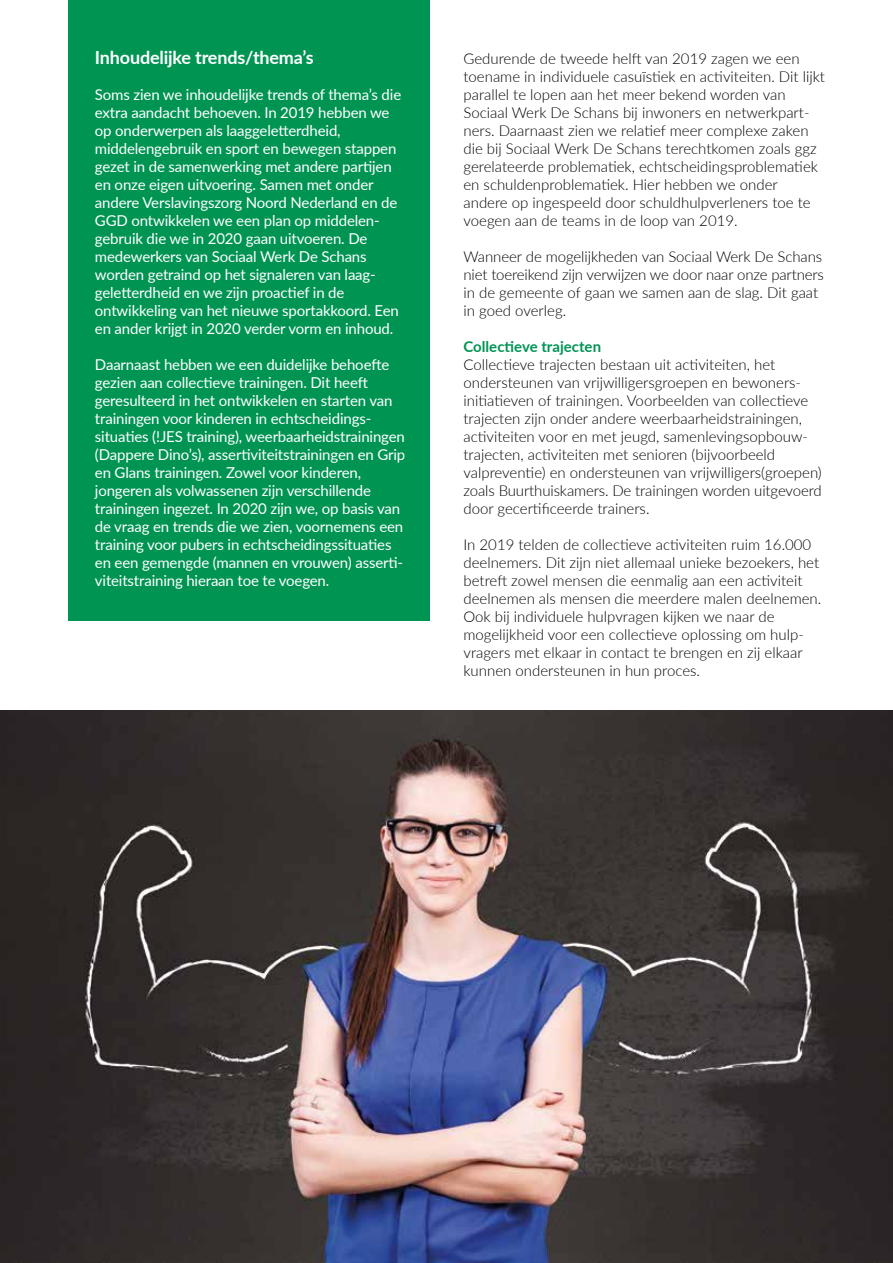
<style>
.page{position:relative;width:893px;height:1263px;background:#fff}
.page>*{position:absolute;margin:0;border:0;box-sizing:border-box;transform-origin:0 0}
.t1{font:700 18px "Lato";letter-spacing:-.01em;color:#fff}
.t2{font:300 15px/18px "Lato";color:#000}
.t3{font:15px/18px "Lato";letter-spacing:-.01em;color:#fff}
.t4{font:700 15px "Lato";color:#009453}
</style>
<div class="page">
<img style="left:0;top:710px;width:893px;height:553px">
<div style="left:68px;top:0;width:361px;height:620px;background:#009453"></div>
<p class="t1" style="left:95px;top:44px;width:220px">Inhoudelijke trends/thema’s</p>
<p class="t3" style="left:95px;top:85px;width:308px">Soms zien we inhoudelijke trends of thema’s die extra aandacht behoeven. In 2019 hebben we op onderwerpen als laaggeletterdheid, middelengebruik en sport en bewegen stappen gezet in de samenwerking met andere partijen en onze eigen uitvoering. Samen met onder andere Verslavingszorg Noord Nederland en de GGD ontwikkelen we een plan op middelen&shy;gebruik die we in 2020 gaan uitvoeren. De medewerkers van Sociaal Werk De Schans worden getraind op het signaleren van laag&shy;geletterdheid en we zijn proactief in de ontwikkeling van het nieuwe sportakkoord. Een en ander krijgt in 2020 verder vorm en inhoud.</p>
<p class="t3" style="left:95px;top:355px;width:312px">Daarnaast hebben we een duidelijke behoefte gezien aan collectieve trainingen. Dit heeft geresulteerd in het ontwikkelen en starten van trainingen voor kinderen in echtscheidings&shy;situaties (!JES training), weerbaarheidstrainingen (Dappere Dino’s), assertiviteitstrainingen en Grip en Glans trainingen. Zowel voor kinderen, jongeren als volwassenen zijn verschillende trainingen ingezet. In 2020 zijn we, op basis van de vraag en trends die we zien, voornemens een training voor pubers in echtscheidingssituaties en een gemengde (mannen en vrouwen) asserti&shy;viteitstraining hieraan toe te voegen.</p>
<p class="t2" style="left:463px;top:49px;width:363px">Gedurende de tweede helft van 2019 zagen we een toename in individuele casuïstiek en activiteiten. Dit lijkt parallel te lopen aan het meer bekend worden van Sociaal Werk De Schans bij inwoners en netwerkpart&shy;ners. Daarnaast zien we relatief meer complexe zaken die bij Sociaal Werk De Schans terechtkomen zoals ggz gerelateerde problematiek, echtscheidingsproblematiek en schuldenproblematiek. Hier hebben we onder andere op ingespeeld door schuldhulpverleners toe te voegen aan de teams in de loop van 2019.</p>
<p class="t2" style="left:463px;top:247px;width:362px">Wanneer de mogelijkheden van Sociaal Werk De Schans niet toereikend zijn verwijzen we door naar onze partners in de gemeente of gaan we samen aan de slag. Dit gaat in goed overleg.</p>
<p class="t4" style="left:463px;top:335px;width:139px">Collectieve trajecten</p>
<p class="t2" style="left:463px;top:355px;width:360px">Collectieve trajecten bestaan uit activiteiten, het ondersteunen van vrijwilligersgroepen en bewoners&shy;initiatieven of trainingen. Voorbeelden van collectieve trajecten zijn onder andere weerbaarheidstrainingen, activiteiten voor en met jeugd, samenlevingsopbouw&shy;trajecten, activiteiten met senioren (bijvoorbeeld valpreventie) en ondersteunen van vrijwilligers(groepen) zoals Buurthuiskamers. De trainingen worden uitgevoerd door gecertificeerde trainers.</p>
<p class="t2" style="left:463px;top:535px;width:359px">In 2019 telden de collectieve activiteiten ruim 16.000 deelnemers. Dit zijn niet allemaal unieke bezoekers, het betreft zowel mensen die eenmalig aan een activiteit deelnemen als mensen die meerdere malen deelnemen.<br>Ook bij individuele hulpvragen kijken we naar de mogelijkheid voor een collectieve oplossing om hulp&shy;vragers met elkaar in contact te brengen en zij elkaar kunnen ondersteunen in hun proces.</p>
</div>
